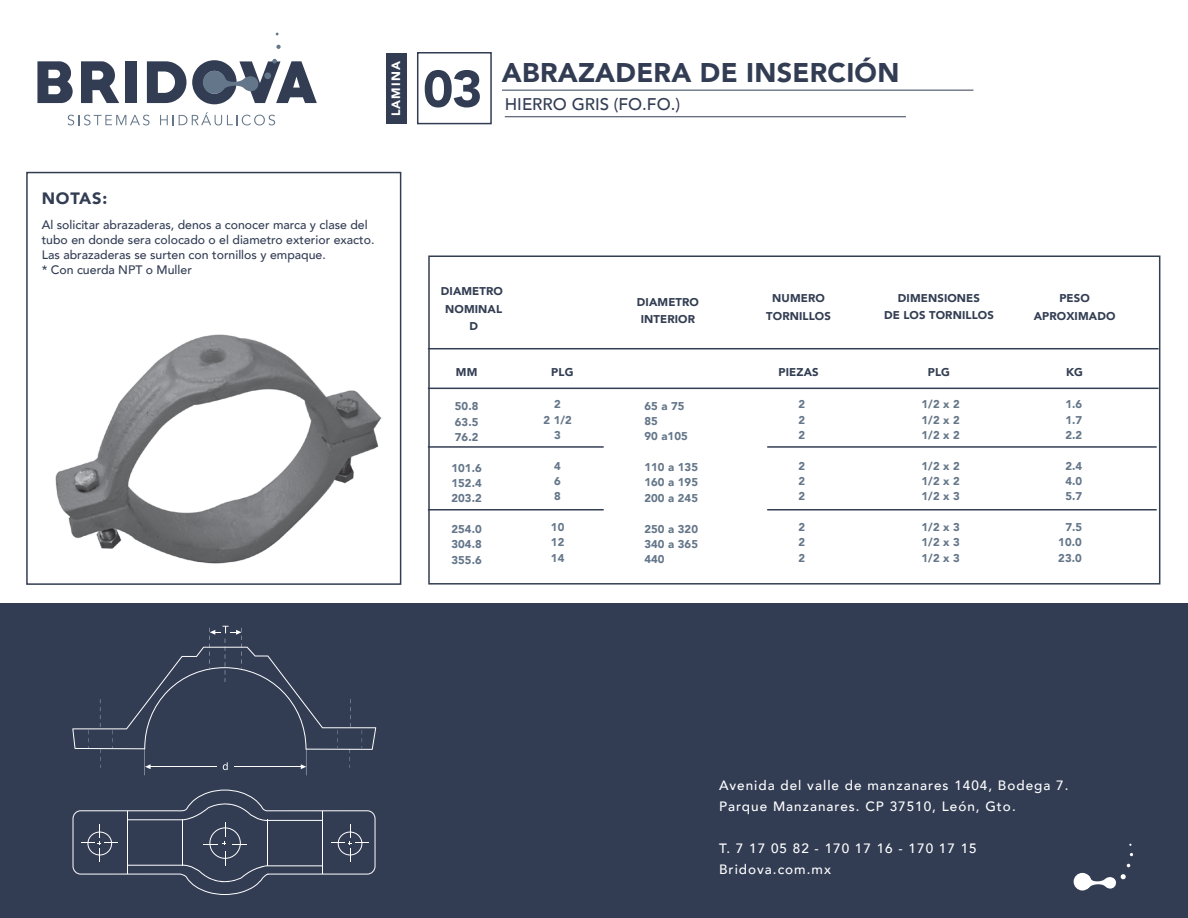
<style>
.page{position:relative;width:1188px;height:918px;background:#fff}
.page>*{position:absolute;margin:0;border:0;box-sizing:border-box;transform-origin:0 0}
.t1{font:900 51.3px "Avenir";color:#323d54}
.t2{font:900 27px "Avenir";letter-spacing:.01em;color:#323d54}
.t3{font:500 16.95px "Avenir";color:#323d54}
.t4{font:900 16.35px "Avenir";letter-spacing:.05em;color:#323d54}
.t5{font:500 13.5px/21px "Avenir";letter-spacing:.075em;color:#fff}
.t6{font:500 12.3px/15px "Avenir";color:#323d54}
.t7{font:900 12.15px "Avenir";letter-spacing:.1em;color:#fff}
.t8{font:900 11.25px/15.3px "Avenir";letter-spacing:.01em;color:#647689;text-align:justify}
.t9{font:900 11.25px/17.2px "Avenir";letter-spacing:.01em;color:#333e53;text-align:center}
</style>
<div class="page">
<div style="left:417px;top:52px;width:75px;height:72px;border:2px solid #323d54"></div>
<div style="left:386px;top:53px;width:21px;height:71px;background:#323d54"></div>
<svg style="left:68px;top:115px;width:82px;height:10px"></svg>
<svg style="left:160px;top:112px;width:115px;height:13px"></svg>
<svg style="left:37px;top:61px;width:36px;height:42px"></svg>
<svg style="left:81px;top:61px;width:38px;height:42px"></svg>
<div style="left:125px;top:61px;width:11px;height:42px;background:#323d54"></div>
<svg style="left:147px;top:59px;width:170px;height:45px"></svg>
<div style="left:203px;top:71px;width:23px;height:23px;background:#647689;border-radius:50%"></div>
<div style="left:264px;top:72px;width:7px;height:7px;background:#647689;border-radius:50%"></div>
<svg style="left:276px;top:45px;width:5px;height:4px"></svg>
<hr style="left:502px;top:90px;width:471px;height:1px;background:#323d54">
<div style="left:26px;top:172px;width:375px;height:413px;border:2px solid #323d54"></div>
<div style="left:0;top:603px;width:1188px;height:315px;background:#323d54"></div>
<div style="left:1074px;top:873px;width:17px;height:17px;background:#fff;border-radius:50%"></div>
<svg style="left:1087px;top:874px;width:39px;height:15px"></svg>
<hr style="left:505px;top:116px;width:401px;height:1px;background:#323d54">
<img style="left:55px;top:334px;width:327px;height:230px">
<svg style="left:73px;top:790px;width:303px;height:105px"></svg>
<hr style="left:322px;top:811px;width:1px;height:63px;background:#fff">
<hr style="left:127px;top:811px;width:1px;height:63px;background:#fff">
<hr style="left:267px;top:819px;width:1px;height:47px;background:#fff">
<hr style="left:182px;top:819px;width:1px;height:47px;background:#fff">
<svg style="left:72px;top:626px;width:304px;height:149px"></svg>
<div style="left:428px;top:255px;width:732px;height:330px;border:2px solid #333e53"></div>
<hr style="left:428px;top:348px;width:731px;height:1px;background:#333e53">
<hr style="left:428px;top:388px;width:731px;height:1px;background:#333e53">
<hr style="left:428px;top:446px;width:176px;height:2px;background:#333e53">
<hr style="left:767px;top:446px;width:390px;height:2px;background:#333e53">
<hr style="left:428px;top:509px;width:176px;height:2px;background:#333e53">
<hr style="left:767px;top:509px;width:390px;height:2px;background:#333e53">
<p class="t7" style="left:386px;top:116px;width:57px;rotate:-90deg">LAMINA</p>
<h1 class="t1" style="left:423px;top:45px;width:61px">03</h1>
<h2 class="t2" style="left:502px;top:50px;width:399px">ABRAZADERA DE INSERCIÓN</h2>
<h3 class="t3" style="left:505px;top:89px;width:177px">HIERRO GRIS (FO.FO.)</h3>
<h3 class="t4" style="left:42px;top:184px;width:67px">NOTAS:</h3>
<p class="t6" style="left:42px;top:217px;width:334px">Al solicitar abrazaderas, denos a conocer marca y clase del tubo en donde sera colocado o el diametro exterior exacto.<br>Las abrazaderas se surten con tornillos y empaque.<br>* Con cuerda NPT o Muller</p>
<p class="t9" style="left:441px;top:282px;width:64px">DIAMETRO<br>NOMINAL<br>D</p>
<p class="t9" style="left:637px;top:293px;width:64px">DIAMETRO<br>INTERIOR</p>
<p class="t9" style="left:766px;top:290px;width:66px">NUMERO<br>TORNILLOS</p>
<p class="t9" style="left:1034px;top:290px;width:83px">PESO<br>APROXIMADO</p>
<p class="t9" style="left:456px;top:363px;width:23px">MM</p>
<p class="t9" style="left:551px;top:363px;width:24px">PLG</p>
<p class="t9" style="left:779px;top:363px;width:42px">PIEZAS</p>
<p class="t9" style="left:928px;top:363px;width:24px">PLG</p>
<p class="t9" style="left:1066px;top:363px;width:19px">KG</p>
<p class="t9" style="left:884px;top:289px;width:111px">DIMENSIONES<br>DE LOS TORNILLOS</p>
<p class="t8" style="left:455px;top:398px;width:25px">50.8<br>63.5<br>76.2</p>
<p class="t8" style="left:451px;top:460px;width:32px">101.6<br>152.4<br>203.2</p>
<p class="t8" style="left:451px;top:521px;width:32px">254.0<br>304.8<br>355.6</p>
<p class="t8" style="left:543px;top:396px;width:30px;text-align:center">2<br>2 1/2<br>3</p>
<p class="t8" style="left:554px;top:458px;width:8px">4<br>6<br>8</p>
<p class="t8" style="left:551px;top:519px;width:15px">10<br>12<br>14</p>
<p class="t8" style="left:644px;top:398px;width:45px;text-align:left">65 a 75<br>85<br>90 a105</p>
<p class="t8" style="left:644px;top:459px;width:55px">110 a 135<br>160 a 195<br>200 a 245</p>
<p class="t8" style="left:644px;top:521px;width:55px">250 a 320<br>340 a 365<br>440</p>
<p class="t8" style="left:799px;top:396px;width:8px">2<br>2<br>2</p>
<p class="t8" style="left:799px;top:458px;width:8px">2<br>2<br>2</p>
<p class="t8" style="left:799px;top:519px;width:8px">2<br>2<br>2</p>
<p class="t8" style="left:922px;top:396px;width:40px">1/2 x 2<br>1/2 x 2<br>1/2 x 2</p>
<p class="t8" style="left:922px;top:458px;width:40px">1/2 x 2<br>1/2 x 2<br>1/2 x 3</p>
<p class="t8" style="left:922px;top:519px;width:40px">1/2 x 3<br>1/2 x 3<br>1/2 x 3</p>
<p class="t8" style="left:1065px;top:396px;width:18px">1.6<br>1.7<br>2.2</p>
<p class="t8" style="left:1065px;top:458px;width:18px">2.4<br>4.0<br>5.7</p>
<p class="t8" style="left:1058px;top:519px;width:26px;text-indent:7px">7.5<br>10.0<br>23.0</p>
<p class="t5" style="left:719px;top:774px;width:351px">Avenida del valle de manzanares 1404, Bodega 7.<br>Parque Manzanares. CP 37510, León, Gto.</p>
<p class="t5" style="left:719px;top:837px;width:259px">T. 7 17 05 82 - 170 17 16 - 170 17 15<br>Bridova.com.mx</p>
</div>
